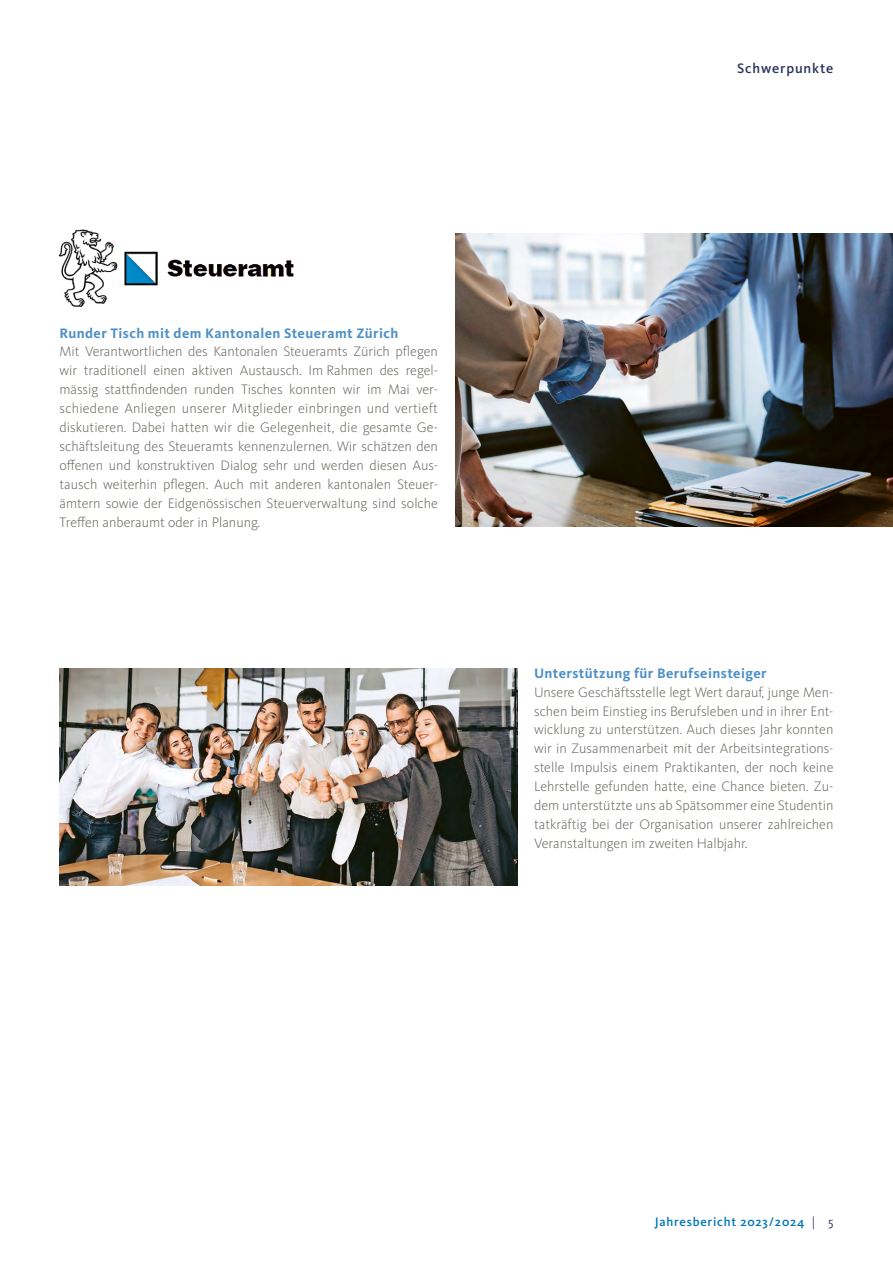
<style>
.page{position:relative;width:893px;height:1263px;background:#fff}
.page>*{position:absolute;margin:0;border:0;box-sizing:border-box;transform-origin:0 0}
._04_Grundtext{font:300 14.25px/18.9px "Kievit Pro";color:#6d6a63;text-align:justify}
._05_Zwischentitel{font:700 14.25px "Kievit Pro";letter-spacing:.03em;color:#4e90c7}
.t1{font:500 14.25px "Kievit Pro";letter-spacing:.06em;color:#2b335d}
.t2{font:500 12.75px "Kievit Pro";letter-spacing:.06em;color:#0075b4}
.s1{font-weight:400;color:#312d54}
</style>
<div class="page">
<img style="left:58px;top:229px;width:236px;height:78px">
<img style="left:60px;top:668px;width:457px;height:217px">
<img style="left:455px;top:233px;width:438px;height:293px">
<p class="t1" style="left:737px;top:60px;width:98px">Schwerpunkte</p>
<p class="_05_Zwischentitel" style="left:60px;top:324px;width:340px">Runder Tisch mit dem Kantonalen Steueramt Zürich</p>
<p class="_04_Grundtext" style="left:60px;top:342px;width:380px">Mit Verantwortlichen des Kantonalen Steueramts Zürich pflegen wir traditionell einen aktiven Austausch. Im Rahmen des regel&shy;mässig stattfindenden runden Tisches konnten wir im Mai ver&shy;schiedene Anliegen unserer Mitglieder einbringen und vertieft diskutieren. Dabei hatten wir die Gelegenheit, die gesamte Ge&shy;schäftsleitung des Steueramts kennenzulernen. Wir schätzen den offenen und konstruktiven Dialog sehr und werden diesen Aus&shy;tausch weiterhin pflegen. Auch mit anderen kantonalen Steuer&shy;ämtern sowie der Eidgenössischen Steuerverwaltung sind solche Treffen anberaumt oder in Planung.</p>
<p class="_05_Zwischentitel" style="left:534px;top:664px;width:234px">Unterstützung für Berufseinsteiger</p>
<p class="_04_Grundtext" style="left:534px;top:682px;width:301px">Unsere Geschäftsstelle legt Wert darauf, junge Men&shy;schen beim Einstieg ins Berufsleben und in ihrer Ent&shy;wicklung zu unterstützen. Auch dieses Jahr konnten wir in Zusammenarbeit mit der Arbeitsintegrations&shy;stelle Impulsis einem Praktikanten, der noch keine Lehrstelle gefunden hatte, eine Chance bieten. Zu&shy;dem unterstützte uns ab Spätsommer eine Studentin tatkräftig bei der Organisation unserer zahlreichen Veranstaltungen im zweiten Halbjahr.</p>
<p class="t2" style="left:655px;top:1214px;width:180px">Jahresbericht 2023/2024 <span class="s1">| 5</span></p>
</div>
